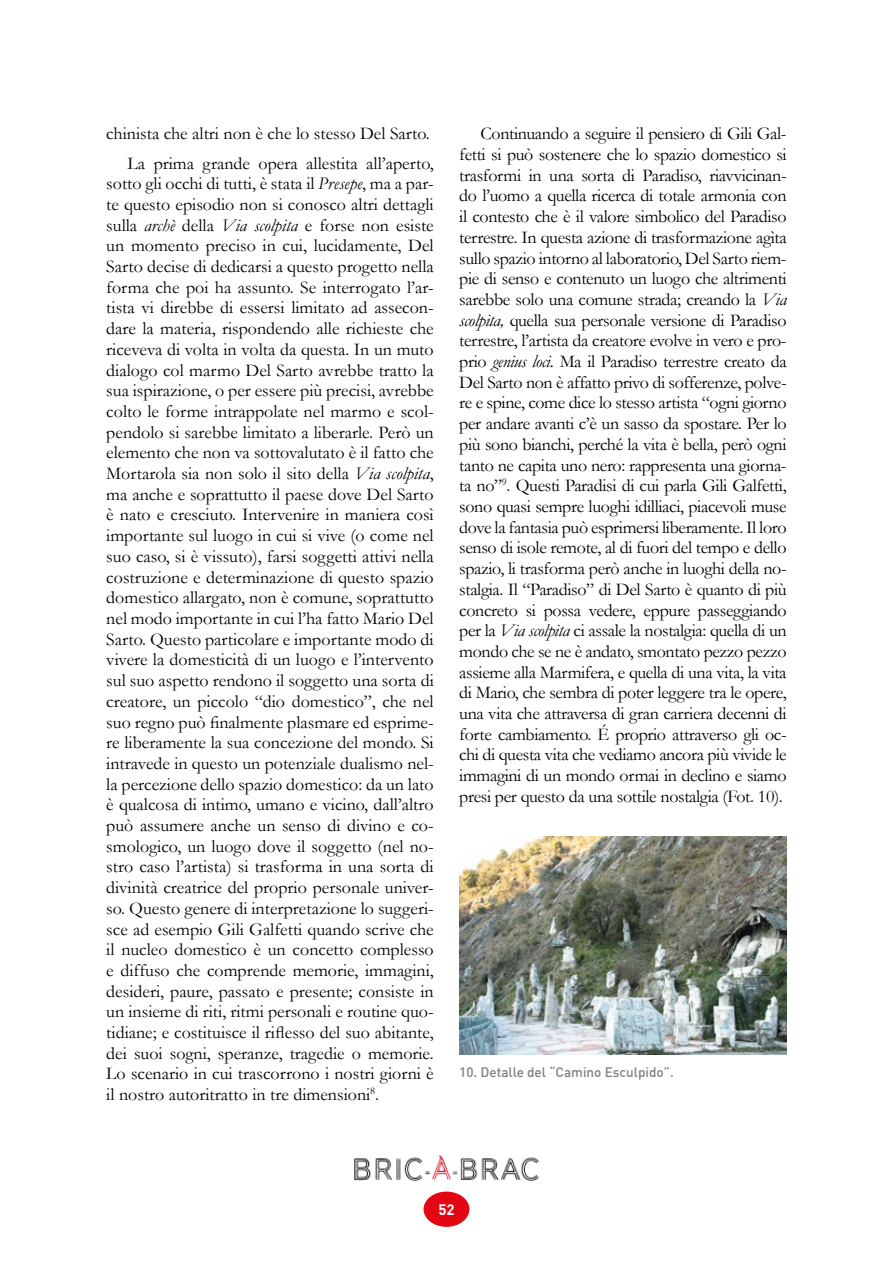
<style>
.page{position:relative;width:893px;height:1263px;background:#fff}
.page>*{position:absolute;margin:0;border:0;box-sizing:border-box;transform-origin:0 0}
.t1{font:18px/20.7px "Garamond";color:#000;text-align:justify}
.t2{font:700 15px "DIN Pro";color:#fff}
.t3{font:500 13.5px "DIN";color:#808080}
.s1{font-style:italic}
</style>
<div class="page">
<div style="left:423px;top:1191px;width:47px;height:36px;background:#e30613;border-radius:50%"></div>
<div style="left:422px;top:1190px;width:49px;height:38px;border:2px solid #fff;border-radius:50%"></div>
<img style="left:354px;top:1156px;width:185px;height:24px">
<img style="left:459px;top:836px;width:328px;height:218px">
<p class="t1" style="left:106px;top:119px;width:329px;line-height:29.2px;text-align:right">chinista che altri non è che lo stesso Del Sarto.<br>La prima grande opera allestita all’aperto,</p>
<p class="t1" style="left:106px;top:173px;width:329px">sotto gli occhi di tutti, è stata il <span class="s1">Presepe</span>, ma a par&shy;te questo episodio non si conosco altri dettagli sulla <span class="s1">archè</span> della <span class="s1">Via scolpita</span> e forse non esiste un momento preciso in cui, lucidamente, Del Sarto decise di dedicarsi a questo progetto nella forma che poi ha assunto. Se interrogato l’ar&shy;tista vi direbbe di essersi limitato ad assecon&shy;dare la materia, rispondendo alle richieste che riceveva di volta in volta da questa. In un muto dialogo col marmo Del Sarto avrebbe tratto la sua ispirazione, o per essere più precisi, avrebbe colto le forme intrappolate nel marmo e scol&shy;pendolo si sarebbe limitato a liberarle. Però un elemento che non va sottovalutato è il fatto che Mortarola sia non solo il sito della <span class="s1">Via scolpita</span>, ma anche e soprattutto il paese dove Del Sarto è nato e cresciuto. Intervenire in maniera così importante sul luogo in cui si vive (o come nel suo caso, si è vissuto), farsi soggetti attivi nella costruzione e determinazione di questo spazio domestico allargato, non è comune, soprattutto nel modo importante in cui l’ha fatto Mario Del Sarto. Questo particolare e importante modo di vivere la domesticità di un luogo e l’intervento sul suo aspetto rendono il soggetto una sorta di creatore, un piccolo “dio domestico”, che nel suo regno può finalmente plasmare ed esprime&shy;re liberamente la sua concezione del mondo. Si intravede in questo un potenziale dualismo nel&shy;la percezione dello spazio domestico: da un lato è qualcosa di intimo, umano e vicino, dall’altro può assumere anche un senso di divino e co&shy;smologico, un luogo dove il soggetto (nel no&shy;stro caso l’artista) si trasforma in una sorta di divinità creatrice del proprio personale univer&shy;so. Questo genere di interpretazione lo suggeri&shy;sce ad esempio Gili Galfetti quando scrive che il nucleo domestico è un concetto complesso e diffuso che comprende memorie, immagini, desideri, paure, passato e presente; consiste in un insieme di riti, ritmi personali e routine quo&shy;tidiane; e costituisce il riflesso del suo abitante, dei suoi sogni, speranze, tragedie o memorie.<br>Lo scenario in cui trascorrono i nostri giorni è il nostro autoritratto in tre dimensioni<sup>8</sup>.</p>
<p class="t1" style="left:459px;top:123px;width:329px;text-indent:21px">Continuando a seguire il pensiero di Gili Gal&shy;fetti si può sostenere che lo spazio domestico si trasformi in una sorta di Paradiso, riavvicinan&shy;do l’uomo a quella ricerca di totale armonia con il contesto che è il valore simbolico del Paradiso terrestre. In questa azione di trasformazione agìta sullo spazio intorno al laboratorio, Del Sarto riem&shy;pie di senso e contenuto un luogo che altrimenti sarebbe solo una comune strada; creando la <span class="s1">Via scolpita,</span> quella sua personale versione di Paradiso terrestre, l’artista da creatore evolve in vero e pro&shy;prio <span class="s1">genius loci.</span> Ma il Paradiso terrestre creato da Del Sarto non è affatto privo di sofferenze, polve&shy;re e spine, come dice lo stesso artista “ogni giorno per andare avanti c’è un sasso da spostare. Per lo più sono bianchi, perché la vita è bella, però ogni tanto ne capita uno nero: rappresenta una giorna&shy;ta no”<sup>9</sup>. Questi Paradisi di cui parla Gili Galfetti, sono quasi sempre luoghi idilliaci, piacevoli muse dove la fantasia può esprimersi liberamente. Il loro senso di isole remote, al di fuori del tempo e dello spazio, li trasforma però anche in luoghi della no&shy;stalgia. Il “Paradiso” di Del Sarto è quanto di più concreto si possa vedere, eppure passeggiando per la <span class="s1">Via scolpita</span> ci assale la nostalgia: quella di un mondo che se ne è andato, smontato pezzo pezzo assieme alla Marmifera, e quella di una vita, la vita di Mario, che sembra di poter leggere tra le opere, una vita che attraversa di gran carriera decenni di forte cambiamento. É proprio attraverso gli oc&shy;chi di questa vita che vediamo ancora più vivide le immagini di un mondo ormai in declino e siamo presi per questo da una sottile nostalgia (Fot. 10).</p>
<p class="t3" style="left:459px;top:1064px;width:216px">10. Detalle del “Camino Esculpido”.</p>
<p class="t2" style="left:438px;top:1199px;width:18px">52</p>
</div>
